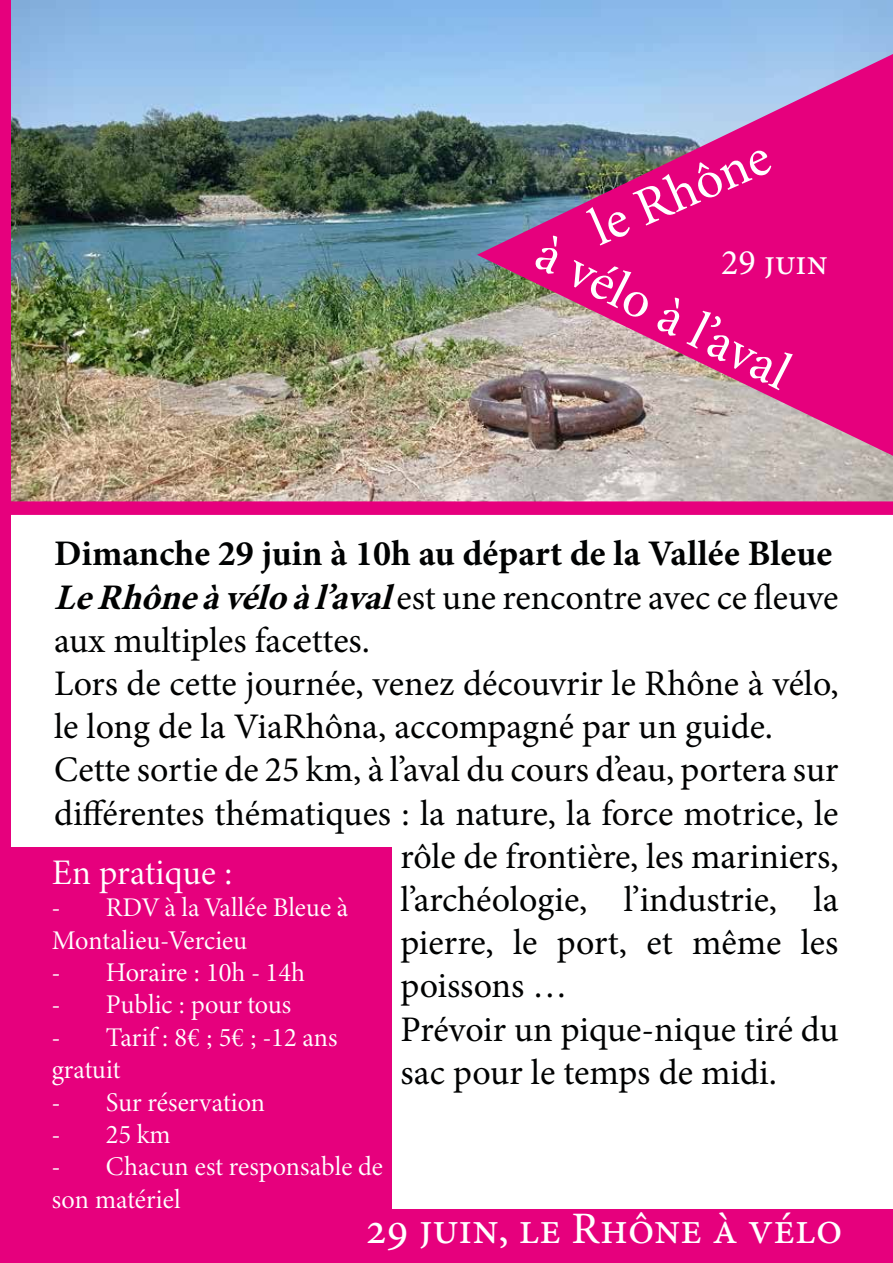
<style>
.page{position:relative;width:893px;height:1263px;background:#fff}
.page>*{position:absolute;margin:0;border:0;box-sizing:border-box;transform-origin:0 0}
.t1{font:54px "Minion Pro";color:#fff}
.t2{font:45px "Minion Pro";color:#fff}
.t3{font:36px "Minion Pro";color:#010202}
.t4{font:700 36px "Minion Pro";color:#010202}
.t5{font:36px "Minion Variable Concept";color:#fff}
.t6{font:36px "Minion Pro";color:#fff}
.t7{font:27px/32.4px "Minion Variable Concept";color:#fff}
.s1{font-weight:700;font-style:italic}
</style>
<div class="page">
<div style="left:0;top:1209px;width:893px;height:53px;background:#e6007d"></div>
<img style="left:11px;top:0;width:882px;height:501px">
<img style="left:476px;top:54px;width:417px;height:402px">
<div style="left:0;top:501px;width:893px;height:14px;background:#e6007d"></div>
<div style="left:0;top:847px;width:391px;height:362px;background:#e6007d"></div>
<div style="left:0;top:0;width:11px;height:944px;background:#e6007d"></div>
<h1 class="t1" style="left:578px;top:198px;width:195px;rotate:-24deg">le Rhône</h1>
<p class="t6" style="left:721px;top:239px;width:108px">29 juin</p>
<h1 class="t1" style="left:556px;top:217px;width:291px;rotate:27deg">à vélo à l’aval</h1>
<p class="t4" style="left:54px;top:528px;width:780px">Dimanche 29 juin à 10h au départ de la Vallée Bleue</p>
<p class="t3" style="left:54px;top:573px;width:786px"><span class="s1">LeRhôneàvéloàl’aval</span>est une rencontre avec ce fleuve</p>
<p class="t3" style="left:54px;top:616px;width:318px">aux multiples facettes.</p>
<p class="t3" style="left:54px;top:659px;width:786px">Lors de cette journée, venez découvrir le Rhône à vélo,</p>
<p class="t3" style="left:54px;top:703px;width:721px">le long de la ViaRhôna, accompagné par un guide.</p>
<p class="t3" style="left:54px;top:746px;width:786px">Cette sortie de 25 km, à l’aval du cours d’eau, portera sur</p>
<p class="t3" style="left:54px;top:789px;width:786px">différentes thématiques : la nature, la force motrice, le</p>
<p class="t3" style="left:400px;top:832px;width:439px">rôle de frontière, les mariniers,</p>
<p class="t3" style="left:400px;top:875px;width:440px">l’archéologie, l’industrie, la</p>
<p class="t3" style="left:400px;top:919px;width:439px">pierre, le port, et même les</p>
<p class="t3" style="left:400px;top:962px;width:168px">poissons …</p>
<p class="t3" style="left:400px;top:1005px;width:440px">Prévoir un pique-nique tiré du</p>
<p class="t3" style="left:400px;top:1048px;width:378px">sac pour le temps de midi.</p>
<p class="t5" style="left:52px;top:847px;width:183px">En pratique :</p>
<p class="t7" style="left:52px;top:891px;width:298px">- RDV à la Vallée Bleue à<br>Montalieu-Vercieu</p>
<p class="t7" style="left:52px;top:956px;width:255px">- Horaire : 10h - 14h</p>
<p class="t7" style="left:52px;top:988px;width:241px">- Public : pour tous</p>
<p class="t7" style="left:52px;top:1021px;width:287px">- Tarif : 8€ ; 5€ ; -12 ans gratuit</p>
<p class="t7" style="left:52px;top:1085px;width:215px">- Sur réservation</p>
<p class="t7" style="left:52px;top:1118px;width:120px">- 25 km</p>
<p class="t7" style="left:52px;top:1150px;width:333px">- Chacun est responsable de son matériel</p>
<p class="t2" style="left:365px;top:1199px;width:479px">29 juin, le Rhône à vélo</p>
</div>
